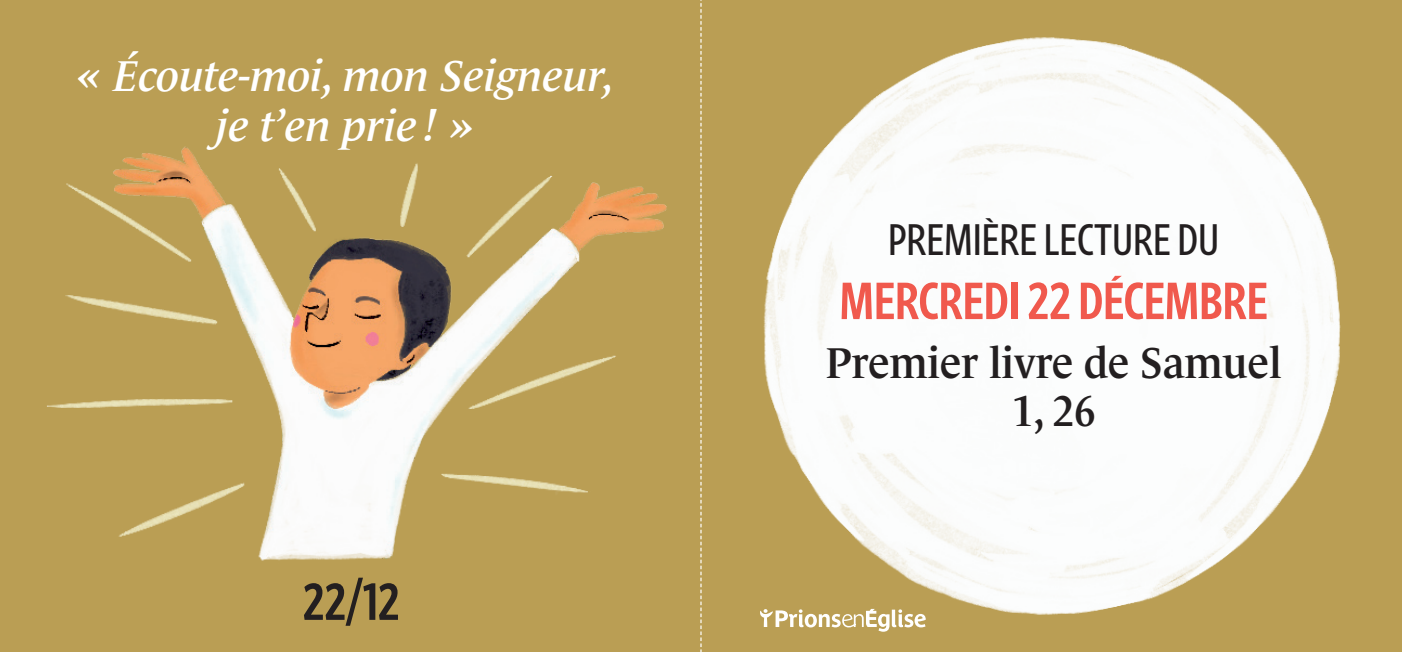
<style>
.page{position:relative;width:1402px;height:652px;background:#fff}
.page>*{position:absolute;margin:0;border:0;box-sizing:border-box;transform-origin:0 0}
.t1{font:52px "Retina Condensed Med";letter-spacing:-.005em;color:#f0594d}
.t2{font:52px "Retina Condensed Med";color:#231f20}
.t3{font:italic 600 44px/50px "Le Monde Journal Std";color:#fff;text-align:center}
.t4{font:600 44px/48px "Le Monde Journal Std";color:#231f20;text-align:center;scale:.95 1}
.t5{font:condensed 44px "Retina";color:#231f20}
</style>
<div class="page">
<img style="left:703px;top:0;width:698px;height:652px">
<svg style="left:759px;top:609px;width:166px;height:23px"></svg>
<img style="left:2px;top:0;width:698px;height:652px">
<svg style="left:700px;top:0;width:1px;height:652px"></svg>
<p class="t3" style="left:77px;top:51px;width:539px">« Écoute-moi, mon Seigneur, je t’en prie ! »</p>
<p class="t2" style="left:303px;top:569px;width:98px">22/12</p>
<p class="t5" style="left:888px;top:213px;width:333px">PREMIÈRE LECTURE DU</p>
<p class="t1" style="left:839px;top:269px;width:430px">MERCREDI 22 DÉCEMBRE</p>
<p class="t4" style="left:826px;top:339px;width:481px">Premier livre de Samuel<br>1, 26</p>
</div>
